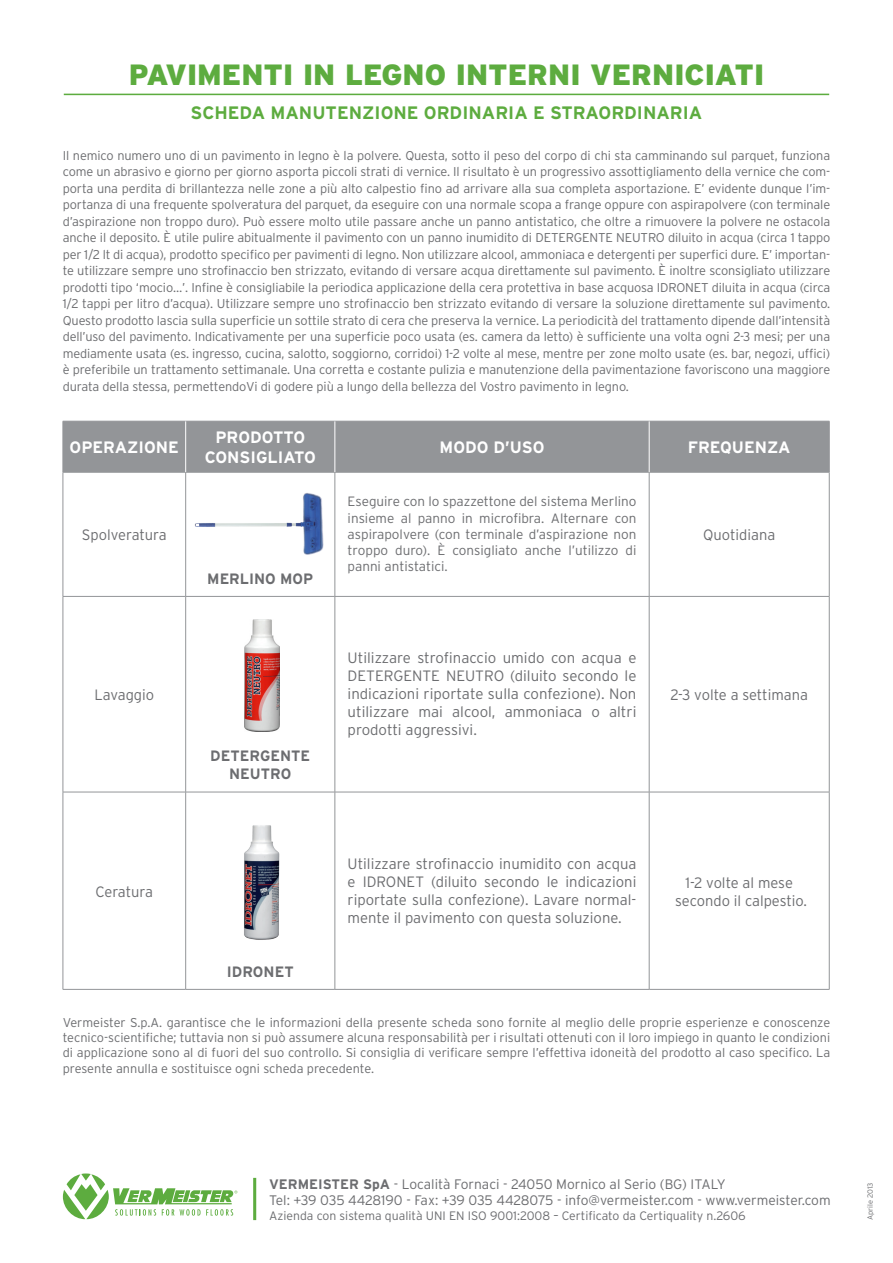
<style>
.page{position:relative;width:893px;height:1263px;background:#fff}
.page>*{position:absolute;margin:0;border:0;box-sizing:border-box;transform-origin:0 0}
.t1{font:900 29.25px "Interstate";color:#5dac3f}
.t2{font:700 18px "Interstate";color:#5dac3f}
.t3{font:700 16.5px/19.8px "Interstate";color:#fff;text-align:center}
.t4{font:300 15px/18px "Interstate";color:#6c6d70;text-align:justify}
.t5{font:700 15px/18px "Interstate";color:#6c6d70;text-align:center}
.t6{font:300 13.8px "Interstate";color:#6c6d70}
.t7{font:300 13.5px/16.2px "Interstate";color:#6c6d70;text-align:justify}
.t8{font:300 12.75px/16.5px "Interstate";letter-spacing:-.01em;color:#6c6d70;text-align:justify}
.t9{font:300 12.3px "Interstate";color:#6c6d70}
.t10{font:300 7.5px "Interstate";color:#6c6d70}
.s1{font-weight:700}
</style>
<div class="page">
<hr style="left:64px;top:94px;width:765px;height:1px;background:#5dac3f">
<svg style="left:63px;top:1173px;width:174px;height:46px"></svg>
<hr style="left:253px;top:1178px;width:3px;height:42px;background:#5dac3f">
<div style="left:64px;top:422px;width:765px;height:50px;background:#939598"></div>
<hr style="left:63px;top:421px;width:123px;height:1px;background:#939598">
<hr style="left:63px;top:421px;width:1px;height:51px;background:#939598">
<hr style="left:186px;top:421px;width:149px;height:1px;background:#939598">
<hr style="left:335px;top:421px;width:314px;height:1px;background:#939598">
<hr style="left:649px;top:421px;width:180px;height:1px;background:#939598">
<hr style="left:829px;top:421px;width:1px;height:51px;background:#939598">
<hr style="left:63px;top:472px;width:123px;height:1px;background:#939598">
<hr style="left:63px;top:472px;width:1px;height:124px;background:#939598">
<hr style="left:186px;top:472px;width:149px;height:1px;background:#939598">
<hr style="left:185px;top:472px;width:1px;height:124px;background:#939598">
<hr style="left:335px;top:472px;width:314px;height:1px;background:#939598">
<hr style="left:335px;top:472px;width:1px;height:124px;background:#939598">
<hr style="left:649px;top:472px;width:180px;height:1px;background:#939598">
<hr style="left:649px;top:472px;width:1px;height:124px;background:#939598">
<hr style="left:829px;top:472px;width:1px;height:124px;background:#939598">
<hr style="left:63px;top:596px;width:123px;height:1px;background:#939598">
<hr style="left:63px;top:597px;width:1px;height:195px;background:#939598">
<hr style="left:186px;top:596px;width:149px;height:1px;background:#939598">
<hr style="left:185px;top:597px;width:1px;height:195px;background:#939598">
<hr style="left:335px;top:596px;width:314px;height:1px;background:#939598">
<hr style="left:335px;top:597px;width:1px;height:195px;background:#939598">
<hr style="left:649px;top:596px;width:180px;height:1px;background:#939598">
<hr style="left:649px;top:597px;width:1px;height:195px;background:#939598">
<hr style="left:829px;top:597px;width:1px;height:195px;background:#939598">
<hr style="left:63px;top:792px;width:123px;height:1px;background:#939598">
<hr style="left:63px;top:792px;width:1px;height:197px;background:#939598">
<hr style="left:186px;top:792px;width:149px;height:1px;background:#939598">
<hr style="left:185px;top:792px;width:1px;height:197px;background:#939598">
<hr style="left:335px;top:792px;width:314px;height:1px;background:#939598">
<hr style="left:335px;top:792px;width:1px;height:197px;background:#939598">
<hr style="left:649px;top:792px;width:180px;height:1px;background:#939598">
<hr style="left:649px;top:792px;width:1px;height:197px;background:#939598">
<hr style="left:829px;top:792px;width:1px;height:197px;background:#939598">
<hr style="left:63px;top:989px;width:123px;height:1px;background:#939598">
<hr style="left:186px;top:989px;width:149px;height:1px;background:#939598">
<hr style="left:335px;top:989px;width:314px;height:1px;background:#939598">
<hr style="left:649px;top:989px;width:180px;height:1px;background:#939598">
<hr style="left:185px;top:421px;width:1px;height:51px;background:#fff">
<hr style="left:335px;top:421px;width:1px;height:51px;background:#fff">
<hr style="left:649px;top:421px;width:1px;height:51px;background:#fff">
<img style="left:185px;top:479px;width:139px;height:83px">
<img style="left:244px;top:619px;width:35px;height:112px">
<img style="left:244px;top:825px;width:36px;height:115px">
<p class="t1" style="left:129px;top:58px;width:637px">PAVIMENTI IN LEGNO INTERNI VERNICIATI</p>
<p class="t2" style="left:191px;top:103px;width:513px">SCHEDA MANUTENZIONE ORDINARIA E STRAORDINARIA</p>
<p class="t8" style="left:63px;top:147px;width:769px">Il nemico numero uno di un pavimento in legno è la polvere. Questa, sotto il peso del corpo di chi sta camminando sul parquet, funziona come un abrasivo e giorno per giorno asporta piccoli strati di vernice. Il risultato è un progressivo assottigliamento della vernice che com&shy;porta una perdita di brillantezza nelle zone a più alto calpestio fino ad arrivare alla sua completa asportazione. E’ evidente dunque l’im&shy;portanza di una frequente spolveratura del parquet, da eseguire con una normale scopa a frange oppure con aspirapolvere (con terminale d’aspirazione non troppo duro). Può essere molto utile passare anche un panno antistatico, che oltre a rimuovere la polvere ne ostacola anche il deposito. È utile pulire abitualmente il pavimento con un panno inumidito di DETERGENTE NEUTRO diluito in acqua (circa 1 tappo per 1/2 lt di acqua), prodotto specifico per pavimenti di legno. Non utilizzare alcool, ammoniaca e detergenti per superfici dure. E’ importan&shy;te utilizzare sempre uno strofinaccio ben strizzato, evitando di versare acqua direttamente sul pavimento. È inoltre sconsigliato utilizzare prodotti tipo ‘mocio…’. Infine è consigliabile la periodica applicazione della cera protettiva in base acquosa IDRONET diluita in acqua (circa 1/2 tappi per litro d’acqua). Utilizzare sempre uno strofinaccio ben strizzato evitando di versare la soluzione direttamente sul pavimento.<br>Questo prodotto lascia sulla superficie un sottile strato di cera che preserva la vernice. La periodicità del trattamento dipende dall’intensità dell’uso del pavimento. Indicativamente per una superficie poco usata (es. camera da letto) è sufficiente una volta ogni 2-3 mesi; per una mediamente usata (es. ingresso, cucina, salotto, soggiorno, corridoi) 1-2 volte al mese, mentre per zone molto usate (es. bar, negozi, uffici) è preferibile un trattamento settimanale. Una corretta e costante pulizia e manutenzione della pavimentazione favoriscono una maggiore durata della stessa, permettendoVi di godere più a lungo della bellezza del Vostro pavimento in legno.</p>
<p class="t3" style="left:70px;top:437px;width:111px">OPERAZIONE</p>
<p class="t3" style="left:205px;top:428px;width:113px">PRODOTTO<br>CONSIGLIATO</p>
<p class="t3" style="left:440px;top:437px;width:106px">MODO D’USO</p>
<p class="t3" style="left:688px;top:437px;width:104px">FREQUENZA</p>
<p class="t4" style="left:82px;top:526px;width:86px">Spolveratura</p>
<p class="t4" style="left:94px;top:686px;width:61px">Lavaggio</p>
<p class="t4" style="left:96px;top:882px;width:59px">Ceratura</p>
<p class="t5" style="left:207px;top:569px;width:108px">MERLINO MOP</p>
<p class="t5" style="left:210px;top:747px;width:101px">DETERGENTE<br>NEUTRO</p>
<p class="t5" style="left:227px;top:962px;width:68px">IDRONET</p>
<p class="t7" style="left:348px;top:493px;width:290px">Eseguire con lo spazzettone del sistema Merlino insieme al panno in microfibra. Alternare con aspirapolvere (con terminale d’aspirazione non troppo duro). È consigliato anche l’utilizzo di panni antistatici.</p>
<p class="t4" style="left:348px;top:649px;width:290px">Utilizzare strofinaccio umido con acqua e DETERGENTE NEUTRO (diluito secondo le indicazioni riportate sulla confezione). Non utilizzare mai alcool, ammoniaca o altri prodotti aggressivi.</p>
<p class="t4" style="left:703px;top:526px;width:74px">Quotidiana</p>
<p class="t4" style="left:670px;top:686px;width:139px">2-3 volte a settimana</p>
<p class="t4" style="left:348px;top:854px;width:290px">Utilizzare strofinaccio inumidito con acqua e IDRONET (diluito secondo le indicazioni riportate sulla confezione). Lavare normal&shy;mente il pavimento con questa soluzione.</p>
<p class="t4" style="left:685px;top:873px;width:109px">1-2 volte al mese</p>
<p class="t4" style="left:675px;top:891px;width:133px">secondo il calpestio.</p>
<p class="t8" style="left:63px;top:1014px;width:769px;line-height:15.3px">Vermeister S.p.A. garantisce che le informazioni della presente scheda sono fornite al meglio delle proprie esperienze e conoscenze tecnico-scientifiche; tuttavia non si può assumere alcuna responsabilità per i risultati ottenuti con il loro impiego in quanto le condizioni di applicazione sono al di fuori del suo controllo. Si consiglia di verificare sempre l’effettiva idoneità del prodotto al caso specifico. La presente annulla e sostituisce ogni scheda precedente.</p>
<p class="t6" style="left:269px;top:1176px;width:458px"><span class="s1">VERMEISTER SpA</span> - Località Fornaci - 24050 Mornico al Serio (BG) ITALY</p>
<p class="t6" style="left:269px;top:1193px;width:563px">Tel: +39 035 4428190 - Fax: +39 035 4428075 - info@vermeister.com - www.vermeister.com</p>
<p class="t9" style="left:269px;top:1209px;width:478px">Azienda con sistema qualità UNI EN ISO 9001:2008 – Certificato da Certiquality n.2606</p>
<p class="t10" style="left:866px;top:1220px;width:39px;rotate:-90deg">Aprile 2013</p>
</div>
